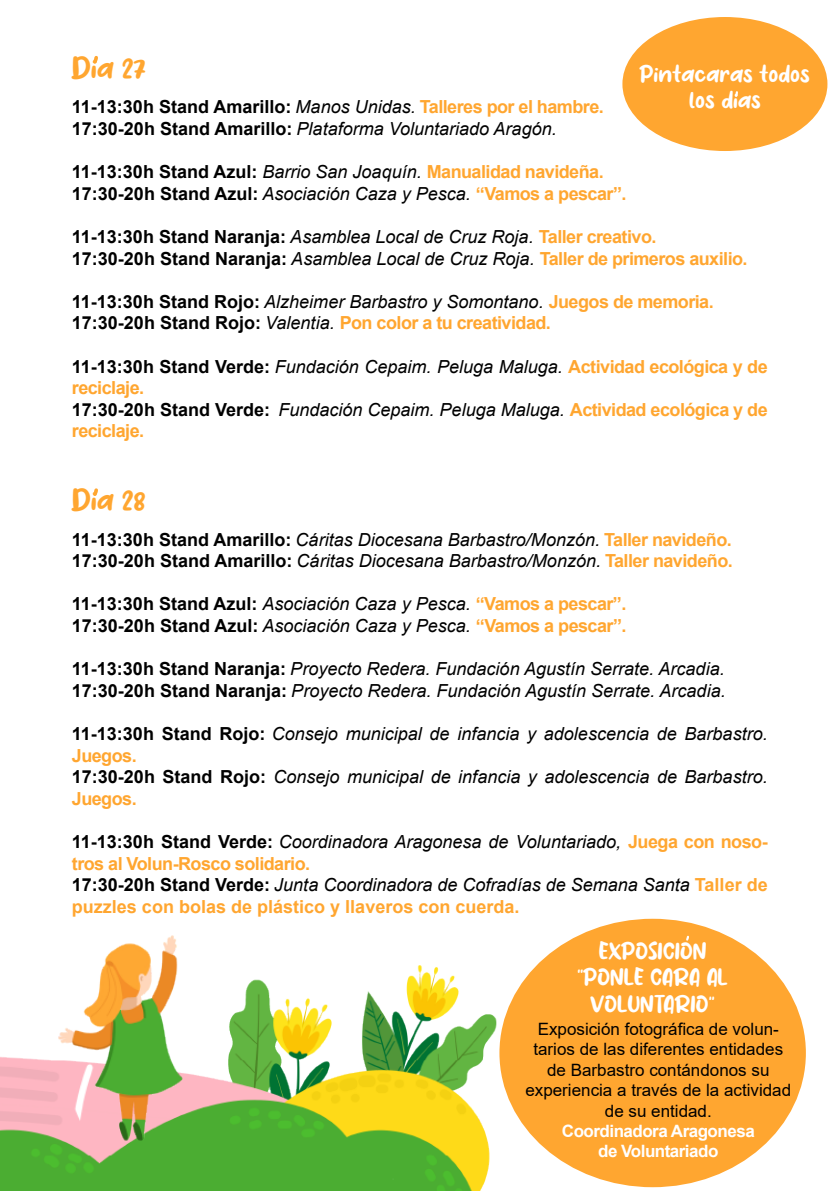
<style>
.page{position:relative;width:840px;height:1191px;background:#fff}
.page>*{position:absolute;margin:0;border:0;box-sizing:border-box;transform-origin:0 0}
.t1{font:28px "Males";color:#ffa630}
.t2{font:22px/26.4px "Males";color:#fff;text-align:center}
.t3{font:italic 18px/21.6px "Arial";color:#000}
.t4{font:700 18px/21.6px "Arial";letter-spacing:-.03em;color:#ffa630}
.t5{font:700 18px/21.6px "Arial";color:#ffa630}
.t6{font:700 18px "Arial";letter-spacing:-.03em;color:#000}
.t7{font:17px/20.4px "Arial";color:#000;text-align:center}
.t8{font:700 17px "Arial";letter-spacing:-.03em;color:#fff}
.s1{font-weight:400;font-style:italic}
.s2{color:#ffa630}
.s3{font-weight:700;font-style:normal}
.s4{font-weight:700;font-style:normal;color:#ffa630}
.s5{color:#000}
.s6{font-weight:400;font-style:italic;color:#000}
</style>
<div class="page">
<img style="left:0;top:965px;width:510px;height:226px">
<img style="left:59px;top:935px;width:124px;height:205px">
<svg style="left:93px;top:56px;width:5px;height:7px"></svg>
<svg style="left:93px;top:488px;width:5px;height:8px"></svg>
<div style="left:499px;top:918px;width:306px;height:269px;background:#ffa630;border-radius:50%"></div>
<div style="left:622px;top:17px;width:205px;height:134px;background:#ffa630;border-radius:50%"></div>
<p class="t1" style="left:72px;top:55px;width:75px">Dia 27</p>
<p class="t6" style="left:72px;top:94px;width:533px">11-13:30h Stand Amarillo: <span class="s1">Manos Unidas.</span> <span class="s2">Talleres por el hambre.</span></p>
<p class="t3" style="left:72px;top:118px;width:486px"><span class="s3">17:30-20h Stand Amarillo:</span> Plataforma Voluntariado Aragón.</p>
<p class="t6" style="left:72px;top:159px;width:533px">11-13:30h Stand Azul: <span class="s1">Barrio San Joaquín.</span> <span class="s2">Manualidad navideña.</span></p>
<p class="t3" style="left:72px;top:183px;width:556px"><span class="s3">17:30-20h Stand Azul:</span> Asociación Caza y Pesca. <span class="s4">“Vamos a pescar”.</span></p>
<p class="t3" style="left:72px;top:226px;width:585px"><span class="s3">11-13:30h Stand Naranja:</span> Asamblea Local de Cruz Roja. <span class="s4">Taller creativo.</span></p>
<p class="t3" style="left:72px;top:248px;width:677px"><span class="s3">17:30-20h Stand Naranja:</span> Asamblea Local de Cruz Roja. <span class="s4">Taller de primeros auxilio.</span></p>
<p class="t3" style="left:72px;top:291px;width:643px"><span class="s3">11-13:30h Stand Rojo:</span> Alzheimer Barbastro y Somontano. <span class="s4">Juegos de memoria.</span></p>
<p class="t4" style="left:72px;top:312px;width:480px"><span class="s5">17:30-20h Stand Rojo:</span> <span class="s6">Valentia.</span> Pon color a tu creatividad.</p>
<p class="t4" style="left:72px;top:356px;width:697px"><span class="s5">11-13:30h Stand Verde:</span> <span class="s6">Fundación Cepaim. Peluga Maluga.</span> Actividad ecológica y de reciclaje.</p>
<p class="t4" style="left:72px;top:399px;width:697px"><span class="s5">17:30-20h Stand Verde:</span> <span class="s6">Fundación Cepaim. Peluga Maluga.</span> Actividad ecológica y de reciclaje.</p>
<p class="t2" style="left:639px;top:63px;width:171px">Pintacaras todos los dias</p>
<p class="t1" style="left:72px;top:487px;width:75px">Dia 28</p>
<p class="t3" style="left:72px;top:529px;width:661px"><span class="s3">11-13:30h Stand Amarillo:</span> Cáritas Diocesana Barbastro/Monzón. <span class="s4">Taller navideño.</span></p>
<p class="t3" style="left:72px;top:550px;width:662px"><span class="s3">17:30-20h Stand Amarillo:</span> Cáritas Diocesana Barbastro/Monzón. <span class="s4">Taller navideño.</span></p>
<p class="t3" style="left:72px;top:593px;width:555px"><span class="s3">11-13:30h Stand Azul:</span> Asociación Caza y Pesca. <span class="s4">“Vamos a pescar”.</span></p>
<p class="t3" style="left:72px;top:615px;width:556px"><span class="s3">17:30-20h Stand Azul:</span> Asociación Caza y Pesca. <span class="s4">“Vamos a pescar”.</span></p>
<p class="t3" style="left:72px;top:658px;width:654px"><span class="s3">11-13:30h Stand Naranja:</span> Proyecto Redera. Fundación Agustín Serrate. Arcadia.</p>
<p class="t3" style="left:72px;top:680px;width:655px"><span class="s3">17:30-20h Stand Naranja:</span> Proyecto Redera. Fundación Agustín Serrate. Arcadia.</p>
<p class="t3" style="left:72px;top:723px;width:697px"><span class="s3">11-13:30h Stand Rojo:</span> Consejo municipal de infancia y adolescencia de Barbastro.<br><span class="s4">Juegos.</span></p>
<p class="t3" style="left:72px;top:766px;width:697px"><span class="s3">17:30-20h Stand Rojo:</span> Consejo municipal de infancia y adolescencia de Barbastro.<br><span class="s4">Juegos.</span></p>
<p class="t4" style="left:72px;top:831px;width:697px"><span class="s5">11-13:30h Stand Verde:</span> <span class="s6">Coordinadora Aragonesa de Voluntariado,</span> Juega con noso&shy;tros al Volun-Rosco solidario.</p>
<p class="t5" style="left:72px;top:874px;width:697px"><span class="s5">17:30-20h Stand Verde:</span> <span class="s6">Junta Coordinadora de Cofradías de Semana Santa</span> Taller de puzzles con bolas de plástico y llaveros con cuerda.</p>
<p class="t2" style="left:598px;top:939px;width:109px">EXPOSICION</p>
<p class="t2" style="left:577px;top:966px;width:152px">“PONLE CARA AL<br>VOLUNTARIO”</p>
<p class="t7" style="left:525px;top:1018px;width:267px">Exposición fotográfica de volun&shy;tarios de las diferentes entidades de Barbastro contándonos su experiencia a través de la actividad de su entidad.</p>
<p class="t8" style="left:561px;top:1119px;width:194px">Coordinadora Aragonesa</p>
<p class="t8" style="left:598px;top:1139px;width:122px">de Voluntariado</p>
</div>
